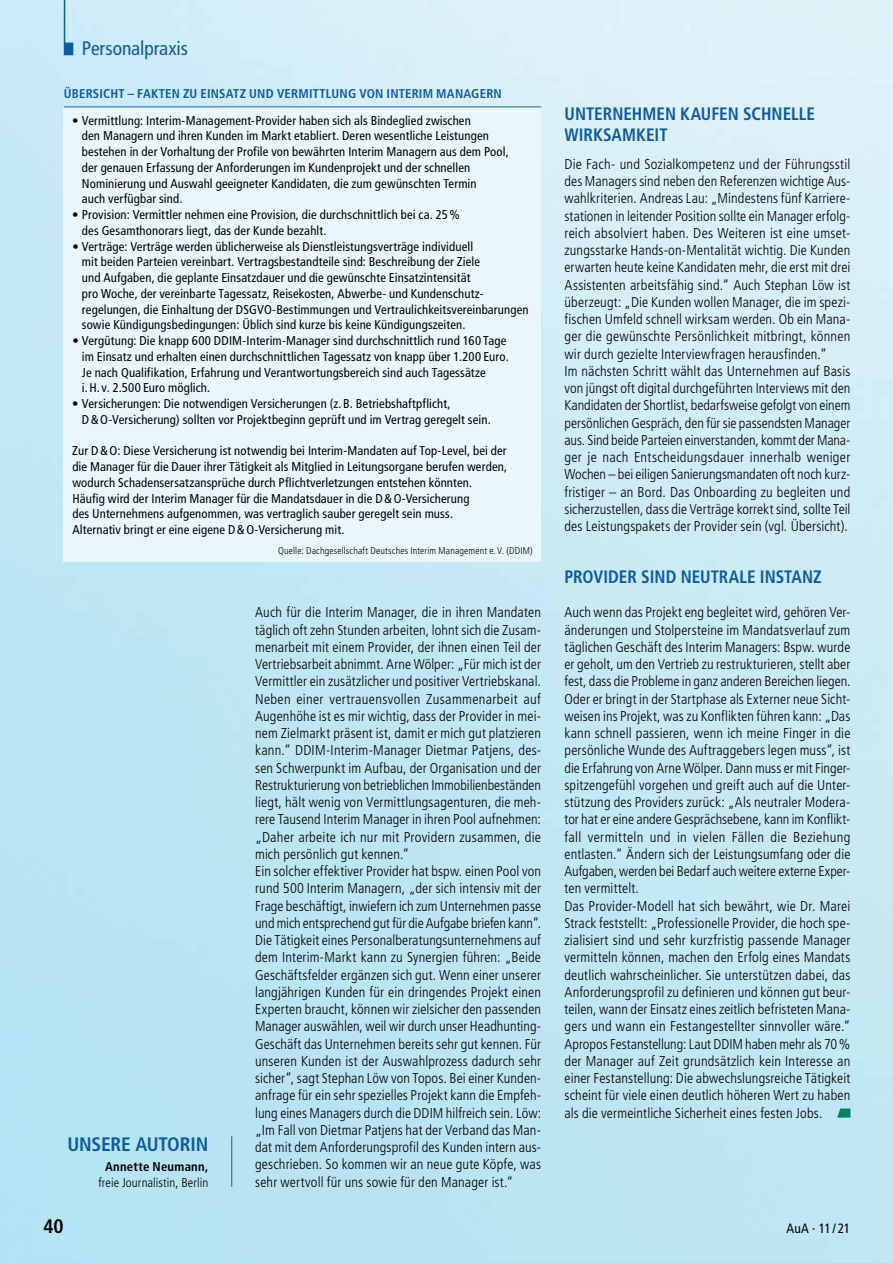
<style>
.page{position:relative;width:893px;height:1263px;background:#fff}
.page>*{position:absolute;margin:0;border:0;box-sizing:border-box;transform-origin:0 0}
.t1{font:condensed 19.5px "Frutiger LT Std";letter-spacing:-.005em;color:#105b9d}
.t2{font:700 condensed 19.5px "Frutiger LT Std";letter-spacing:-.01em;color:#105b9d}
.t3{font:700 condensed 19.5px "Frutiger LT Std";color:#000}
.t4{font:700 condensed 18px/21px "Frutiger LT Std";color:#105b9d;scale:.95 1}
.t5{font:300 condensed 14.25px/17.2px "Frutiger LT Std";letter-spacing:.01em;color:#000}
.t6{font:condensed 13.5px "Frutiger LT Std";letter-spacing:-.005em;color:#000}
.t7{font:condensed 12.75px/15.8px "Frutiger LT Std";letter-spacing:.01em;color:#000}
.t8{font:700 condensed 12.75px "Frutiger LT Std";letter-spacing:.015em;color:#105b9d}
.t9{font:300 condensed 12.75px/15.8px "Frutiger LT Std";letter-spacing:.005em;color:#000;text-align:center}
.t10{font:300 condensed 9.75px "Frutiger LT Std";letter-spacing:.02em;color:#000}
.s1{font-weight:700}
</style>
<div class="page">
<img style="left:0;top:0;width:893px;height:1263px">
<svg style="left:64px;top:0;width:9px;height:55px"></svg>
<svg style="left:837px;top:1108px;width:13px;height:10px"></svg>
<svg style="left:231px;top:1136px;width:1px;height:15px"></svg>
<hr style="left:231px;top:1151px;width:1px;height:36px;background:#105b9d">
<div style="left:64px;top:107px;width:477px;height:455px;background:#e9f7fd"></div>
<hr style="left:64px;top:107px;width:477px;height:1px;background:#105b9d">
<p class="t1" style="left:82px;top:37px;width:108px">Personalpraxis</p>
<p class="t8" style="left:64px;top:86px;width:440px">ÜBERSICHT – FAKTEN ZU EINSATZ UND VERMITTLUNG VON INTERIM MANAGERN</p>
<p class="t7" style="left:82px;top:112px;width:428px;text-indent:-10px">• Vermittlung: Interim-Management-Provider haben sich als Bindeglied zwischen<br>den Managern und ihren Kunden im Markt etabliert. Deren wesentliche Leistungen bestehen in der Vorhaltung der Profile von bewährten Interim Managern aus dem Pool, der genauen Erfassung der Anforderungen im Kundenprojekt und der schnellen Nominierung und Auswahl geeigneter Kandidaten, die zum gewünschten Termin<br>auch verfügbar sind.</p>
<p class="t7" style="left:82px;top:207px;width:380px;text-indent:-10px">• Provision: Vermittler nehmen eine Provision, die durchschnittlich bei ca. 25% des Gesamthonorars liegt, das der Kunde bezahlt.</p>
<p class="t7" style="left:82px;top:238px;width:448px;text-indent:-10px">• Verträge: Verträge werden üblicherweise als Dienstleistungsverträge individuell<br>mit beiden Parteien vereinbart. Vertragsbestandteile sind: Beschreibung der Ziele<br>und Aufgaben, die geplante Einsatzdauer und die gewünschte Einsatzintensität<br>pro Woche, der vereinbarte Tagessatz, Reisekosten, Abwerbe- und Kundenschutz&shy;regelungen, die Einhaltung der DSGVO-Bestimmungen und Vertraulichkeitsvereinbarungen sowie Kündigungsbedingungen: Üblich sind kurze bis keine Kündigungszeiten.</p>
<p class="t7" style="left:82px;top:333px;width:428px;text-indent:-10px">• Vergütung: Die knapp 600 DDIM-Interim-Manager sind durchschnittlich rund 160 Tage im Einsatz und erhalten einen durchschnittlichen Tagessatz von knapp über 1.200 Euro.<br>Je nach Qualifikation, Erfahrung und Verantwortungsbereich sind auch Tagessätze<br>i.H. v. 2.500 Euro möglich.</p>
<p class="t7" style="left:82px;top:396px;width:410px;text-indent:-10px">• Versicherungen: Die notwendigen Versicherungen (z.B. Betriebshaftpflicht,<br>D&amp;O-Versicherung) sollten vor Projektbeginn geprüft und im Vertrag geregelt sein.</p>
<p class="t7" style="left:72px;top:443px;width:436px">Zur D&amp;O: Diese Versicherung ist notwendig bei Interim-Mandaten auf Top-Level, bei der die Manager für die Dauer ihrer Tätigkeit als Mitglied in Leitungsorgane berufen werden, wodurch Schadensersatzansprüche durch Pflichtverletzungen entstehen könnten.<br>Häufig wird der Interim Manager für die Mandatsdauer in die D&amp;O-Versicherung<br>des Unternehmens aufgenommen, was vertraglich sauber geregelt sein muss.<br>Alternativ bringt er eine eigene D&amp;O-Versicherung mit.</p>
<p class="t10" style="left:278px;top:545px;width:256px">Quelle: Dachgesellschaft Deutsches Interim Management e.V. (DDIM)</p>
<p class="t2" style="left:67px;top:1132px;width:142px">UNSERE AUTORIN</p>
<p class="t9" style="left:98px;top:1159px;width:111px"><span class="s1">ANNETTE NEUMANN, </span>freie Journalistin, Berlin</p>
<p class="t5" style="left:255px;top:604px;width:288px">Auch für die Interim Manager, die in ihren Mandaten täglich oft zehn Stunden arbeiten, lohnt sich die Zusam&shy;menarbeit mit einem Provider, der ihnen einen Teil der Vertriebsarbeit abnimmt. Arne Wölper: „Für mich ist der Vermittler ein zusätzlicher und positiver Vertriebskanal.<br>Neben einer vertrauensvollen Zusammenarbeit auf Augenhöhe ist es mir wichtig, dass der Provider in mei&shy;nem Zielmarkt präsent ist, damit er mich gut platzieren kann.“ DDIM-Interim-Manager Dietmar Patjens, des&shy;sen Schwerpunkt im Aufbau, der Organisation und der Restrukturierung von betrieblichen Immobilienbeständen liegt, hält wenig von Vermittlungsagenturen, die meh&shy;rere Tausend Interim Manager in ihren Pool aufnehmen: „Daher arbeite ich nur mit Providern zusammen, die mich persönlich gut kennen.“<br>Ein solcher effektiver Provider hat bspw. einen Pool von rund 500 Interim Managern, „der sich intensiv mit der Frage beschäftigt, inwiefern ich zum Unternehmen passe und mich entsprechend gut für die Aufgabe briefen kann“.<br>Die Tätigkeit eines Personalberatungsunternehmens auf dem Interim-Markt kann zu Synergien führen: „Beide Geschäftsfelder ergänzen sich gut. Wenn einer unserer langjährigen Kunden für ein dringendes Projekt einen Experten braucht, können wir zielsicher den passenden Manager auswählen, weil wir durch unser Headhunting-Geschäft das Unternehmen bereits sehr gut kennen. Für unseren Kunden ist der Auswahlprozess dadurch sehr sicher“, sagt Stephan Löw von Topos. Bei einer Kunden&shy;anfrage für ein sehr spezielles Projekt kann die Empfeh&shy;lung eines Managers durch die DDIM hilfreich sein. Löw: „Im Fall von Dietmar Patjens hat der Verband das Man&shy;dat mit dem Anforderungsprofil des Kunden intern aus&shy;geschrieben. So kommen wir an neue gute Köpfe, was sehr wertvoll für uns sowie für den Manager ist.“</p>
<p class="t4" style="left:564px;top:103px;width:265px">UNTERNEHMEN KAUFEN SCHNELLE<br>WIRKSAMKEIT</p>
<p class="t5" style="left:564px;top:155px;width:287px">Die Fach- und Sozialkompetenz und der Führungsstil des Managers sind neben den Referenzen wichtige Aus&shy;wahlkriterien. Andreas Lau: „Mindestens fünf Karriere&shy;stationen in leitender Position sollte ein Manager erfolg&shy;reich absolviert haben. Des Weiteren ist eine umset&shy;zungsstarke Hands-on-Mentalität wichtig. Die Kunden erwarten heute keine Kandidaten mehr, die erst mit drei Assistenten arbeitsfähig sind.“ Auch Stephan Löw ist überzeugt: „Die Kunden wollen Manager, die im spezi&shy;fischen Umfeld schnell wirksam werden. Ob ein Mana&shy;ger die gewünschte Persönlichkeit mitbringt, können wir durch gezielte Interviewfragen herausfinden.“<br>Im nächsten Schritt wählt das Unternehmen auf Basis von jüngst oft digital durchgeführten Interviews mit den Kandidaten der Shortlist, bedarfsweise gefolgt von einem persönlichen Gespräch, den für sie passendsten Manager aus. Sind beide Parteien einverstanden, kommt der Mana&shy;ger je nach Entscheidungsdauer innerhalb weniger Wochen – bei eiligen Sanierungsmandaten oft noch kurz&shy;fristiger – an Bord. Das Onboarding zu begleiten und sicherzustellen, dass die Verträge korrekt sind, sollte Teil des Leistungspakets der Provider sein (vgl. Übersicht).</p>
<p class="t4" style="left:564px;top:566px;width:271px">PROVIDER SIND NEUTRALE INSTANZ</p>
<p class="t5" style="left:564px;top:604px;width:287px">Auch wenn das Projekt eng begleitet wird, gehören Ver&shy;änderungen und Stolpersteine im Mandatsverlauf zum täglichen Geschäft des Interim Managers: Bspw. wurde er geholt, um den Vertrieb zu restrukturieren, stellt aber fest, dass die Probleme in ganz anderen Bereichen liegen.<br>Oder er bringt in der Startphase als Externer neue Sicht&shy;weisen ins Projekt, was zu Konflikten führen kann: „Das kann schnell passieren, wenn ich meine Finger in die persönliche Wunde des Auftraggebers legen muss“, ist die Erfahrung von Arne Wölper. Dann muss er mit Finger&shy;spitzengefühl vorgehen und greift auch auf die Unter&shy;stützung des Providers zurück: „Als neutraler Modera&shy;tor hat er eine andere Gesprächsebene, kann im Konflikt&shy;fall vermitteln und in vielen Fällen die Beziehung entlasten.“ Ändern sich der Leistungsumfang oder die Aufgaben, werden bei Bedarf auch weitere externe Exper&shy;ten vermittelt.<br>Das Provider-Modell hat sich bewährt, wie Dr. Marei Strack feststellt: „Professionelle Provider, die hoch spe&shy;zialisiert sind und sehr kurzfristig passende Manager vermitteln können, machen den Erfolg eines Mandats deutlich wahrscheinlicher. Sie unterstützen dabei, das Anforderungsprofil zu definieren und können gut beur&shy;teilen, wann der Einsatz eines zeitlich befristeten Mana&shy;gers und wann ein Festangestellter sinnvoller wäre.“ Apropos Festanstellung: Laut DDIM haben mehr als 70% der Manager auf Zeit grundsätzlich kein Interesse an einer Festanstellung: Die abwechslungsreiche Tätigkeit scheint für viele einen deutlich höheren Wert zu haben als die vermeintliche Sicherheit eines festen Jobs.</p>
<p class="t3" style="left:43px;top:1215px;width:22px">40</p>
<p class="t6" style="left:787px;top:1221px;width:65px">AuA · 11 / 21</p>
</div>
